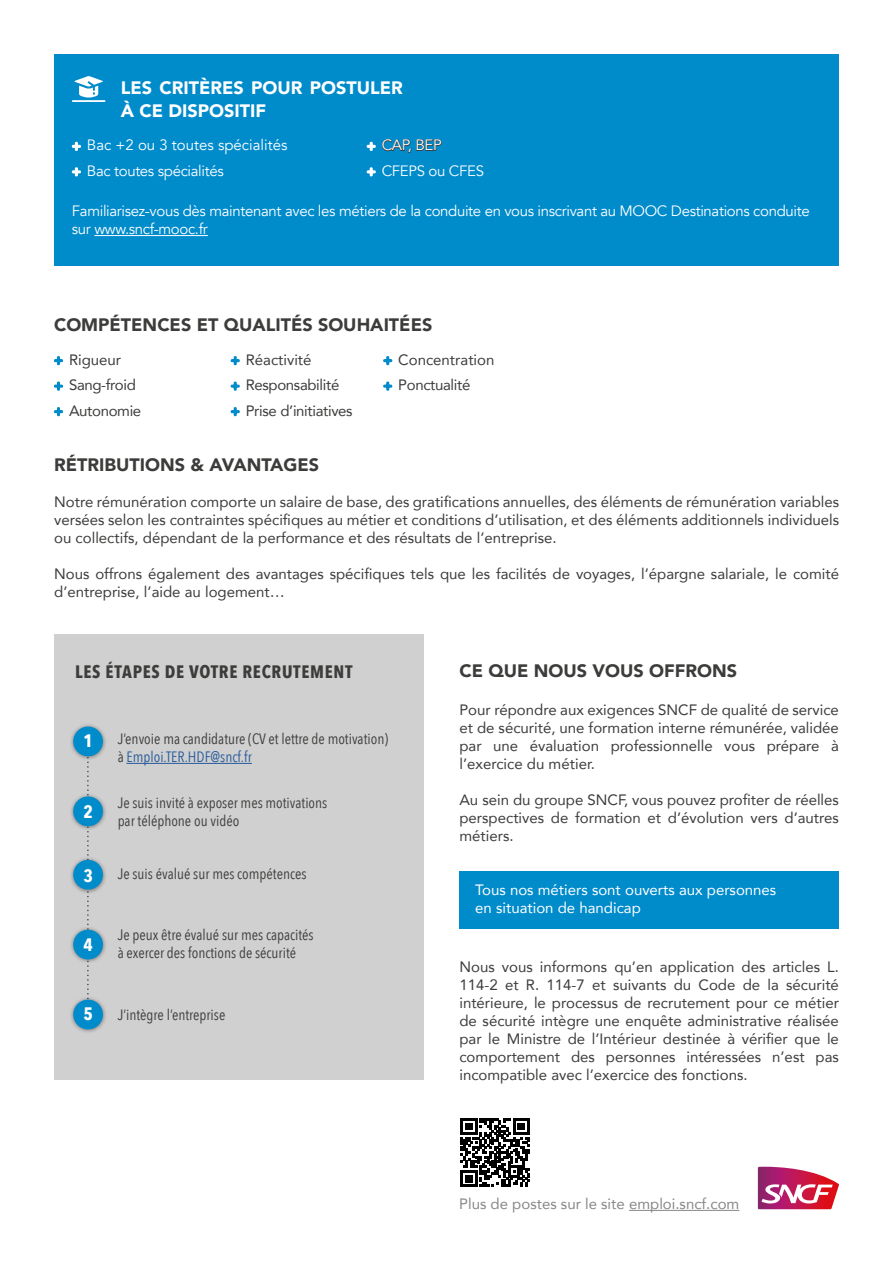
<style>
.page{position:relative;width:893px;height:1263px;background:#fff}
.page>*{position:absolute;margin:0;border:0;box-sizing:border-box;transform-origin:0 0}
.t1{font:900 18px "Avenir";color:#3c3c3b}
.t2{font:900 18px/22.5px "Avenir";color:#fff}
.t3{font:700 18px "Avenir Next Condensed";letter-spacing:.04em;color:#3c3c3b}
.t4{font:700 18px "Avenir Next Condensed";color:#fff}
.t5{font:15px/18px "Avenir";color:#3c3c3b;text-align:justify}
.t6{font:15px/18px "Avenir Next Condensed";color:#3c3c3b}
.t7{font:15px/18px "Avenir";letter-spacing:-.025em;color:#fff}
.t8{font:15px/25.5px "Avenir";letter-spacing:-.025em;color:#3c3c3b}
.t9{font:15px/18px "Avenir";color:#fff}
.t10{font:15px/25.5px "Avenir";color:#fff}
.t11{font:15px "Avenir";color:#878787}
.s1{font-size:13.5px}
.s2{color:#3c3c3b}
.s3{font-size:13.5px;color:#008bcb}
.s4{color:#275b9b}
</style>
<div class="page">
<svg style="left:758px;top:1167px;width:81px;height:42px"></svg>
<div style="left:54px;top:54px;width:785px;height:212px;background:#008bcb"></div>
<hr style="left:94px;top:235px;width:114px;height:1px;background:#fff">
<hr style="left:72px;top:100px;width:33px;height:2px;background:#fff">
<svg style="left:74px;top:76px;width:29px;height:22px"></svg>
<div style="left:459px;top:872px;width:380px;height:57px;background:#008bcb"></div>
<hr style="left:629px;top:1210px;width:110px;height:1px;background:#878787">
<svg style="left:461px;top:1118px;width:69px;height:69px"></svg>
<div style="left:54px;top:635px;width:369px;height:445px;background:#d0d0d0"></div>
<hr style="left:126px;top:763px;width:126px;height:1px;background:#275b9b">
<svg style="left:87px;top:761px;width:2px;height:234px"></svg>
<div style="left:70px;top:723px;width:37px;height:38px;background:#000;opacity:.4"></div>
<div style="left:73px;top:726px;width:30px;height:30px;background:#008bcb;border-radius:50%"></div>
<div style="left:70px;top:856px;width:37px;height:38px;background:#000;opacity:.4"></div>
<div style="left:73px;top:860px;width:30px;height:29px;background:#008bcb;border-radius:50%"></div>
<div style="left:70px;top:793px;width:37px;height:38px;background:#000;opacity:.4"></div>
<div style="left:73px;top:796px;width:30px;height:30px;background:#008bcb;border-radius:50%"></div>
<div style="left:70px;top:926px;width:37px;height:38px;background:#000;opacity:.4"></div>
<div style="left:73px;top:930px;width:30px;height:29px;background:#008bcb;border-radius:50%"></div>
<div style="left:70px;top:996px;width:37px;height:38px;background:#000;opacity:.4"></div>
<div style="left:73px;top:1000px;width:30px;height:29px;background:#008bcb;border-radius:50%"></div>
<p class="t2" style="left:121px;top:77px;width:283px">LES CRITÈRES POUR POSTULER<br>À CE DISPOSITIF</p>
<p class="t10" style="left:72px;top:133px;width:217px"><span class="s1">+</span> Bac +2 ou 3 toutes spécialités <span class="s1">+</span> Bac toutes spécialités</p>
<p class="t7" style="left:72px;top:203px;width:739px">Familiarisez-vous dès maintenant avec les métiers de la conduite en vous inscrivant au MOOC Destinations conduite sur www.sncf-mooc.fr</p>
<p class="t7" style="left:367px;top:133px;width:119px;line-height:25.5px"><span class="s1">+</span> <span class="s2">CAP, BEP<br></span><span class="s1">+</span> CFEPS ou CFES</p>
<p class="t1" style="left:54px;top:313px;width:380px">COMPÉTENCES ET QUALITÉS SOUHAITÉES</p>
<p class="t8" style="left:54px;top:347px;width:89px"><span class="s3">+</span> Rigueur<br><span class="s3">+</span> Sang-froid <span class="s3">+</span> Autonomie</p>
<p class="t8" style="left:231px;top:347px;width:123px"><span class="s3">+</span> Réactivité<br><span class="s3">+</span> Responsabilité<br><span class="s3">+</span> Prise d’initiatives</p>
<p class="t5" style="left:383px;top:347px;width:113px;line-height:25.5px"><span class="s3">+</span> Concentration <span class="s3">+</span> Ponctualité</p>
<p class="t1" style="left:54px;top:453px;width:266px">RÉTRIBUTIONS &amp; AVANTAGES</p>
<p class="t5" style="left:54px;top:493px;width:786px">Notre rémunération comporte un salaire de base, des gratifications annuelles, des éléments de rémunération variables versées selon les contraintes spécifiques au métier et conditions d’utilisation, et des éléments additionnels individuels ou collectifs, dépendant de la performance et des résultats de l’entreprise.</p>
<p class="t5" style="left:54px;top:565px;width:786px">Nous offrons également des avantages spécifiques tels que les facilités de voyages, l’épargne salariale, le comité d’entreprise, l’aide au logement…</p>
<p class="t3" style="left:75px;top:660px;width:279px">LES ÉTAPES DE VOTRE RECRUTEMENT</p>
<p class="t4" style="left:83px;top:729px;width:11px">1</p>
<p class="t4" style="left:83px;top:800px;width:11px">2</p>
<p class="t4" style="left:83px;top:864px;width:11px">3</p>
<p class="t4" style="left:83px;top:932px;width:11px">4</p>
<p class="t4" style="left:83px;top:1002px;width:11px">5</p>
<p class="t6" style="left:118px;top:730px;width:272px">J’envoie ma candidature (CV et lettre de motivation) à <span class="s4">Emploi.TER.HDF@sncf.fr</span></p>
<p class="t6" style="left:118px;top:794px;width:211px">Je suis invité à exposer mes motivations par téléphone ou vidéo</p>
<p class="t6" style="left:118px;top:865px;width:190px">Je suis évalué sur mes compétences</p>
<p class="t6" style="left:118px;top:926px;width:198px">Je peux être évalué sur mes capacités à exercer des fonctions de sécurité</p>
<p class="t6" style="left:118px;top:1006px;width:109px">J’intègre l’entreprise</p>
<p class="t1" style="left:459px;top:659px;width:279px">CE QUE NOUS VOUS OFFRONS</p>
<p class="t5" style="left:459px;top:701px;width:381px">Pour répondre aux exigences SNCF de qualité de service et de sécurité, une formation interne rémunérée, validée par une évaluation professionnelle vous prépare à l’exercice du métier.</p>
<p class="t5" style="left:459px;top:791px;width:381px">Au sein du groupe SNCF, vous pouvez profiter de réelles perspectives de formation et d’évolution vers d’autres métiers.</p>
<p class="t9" style="left:475px;top:882px;width:303px">Tous nos métiers sont ouverts aux personnes en situation de handicap</p>
<p class="t5" style="left:459px;top:958px;width:381px">Nous vous informons qu’en application des articles L.<br>114-2 et R. 114-7 et suivants du Code de la sécurité intérieure, le processus de recrutement pour ce métier de sécurité intègre une enquête administrative réalisée par le Ministre de l’Intérieur destinée à vérifier que le comportement des personnes intéressées n’est pas incompatible avec l’exercice des fonctions.</p>
<p class="t11" style="left:459px;top:1194px;width:282px">Plus de postes sur le site emploi.sncf.com</p>
</div>
